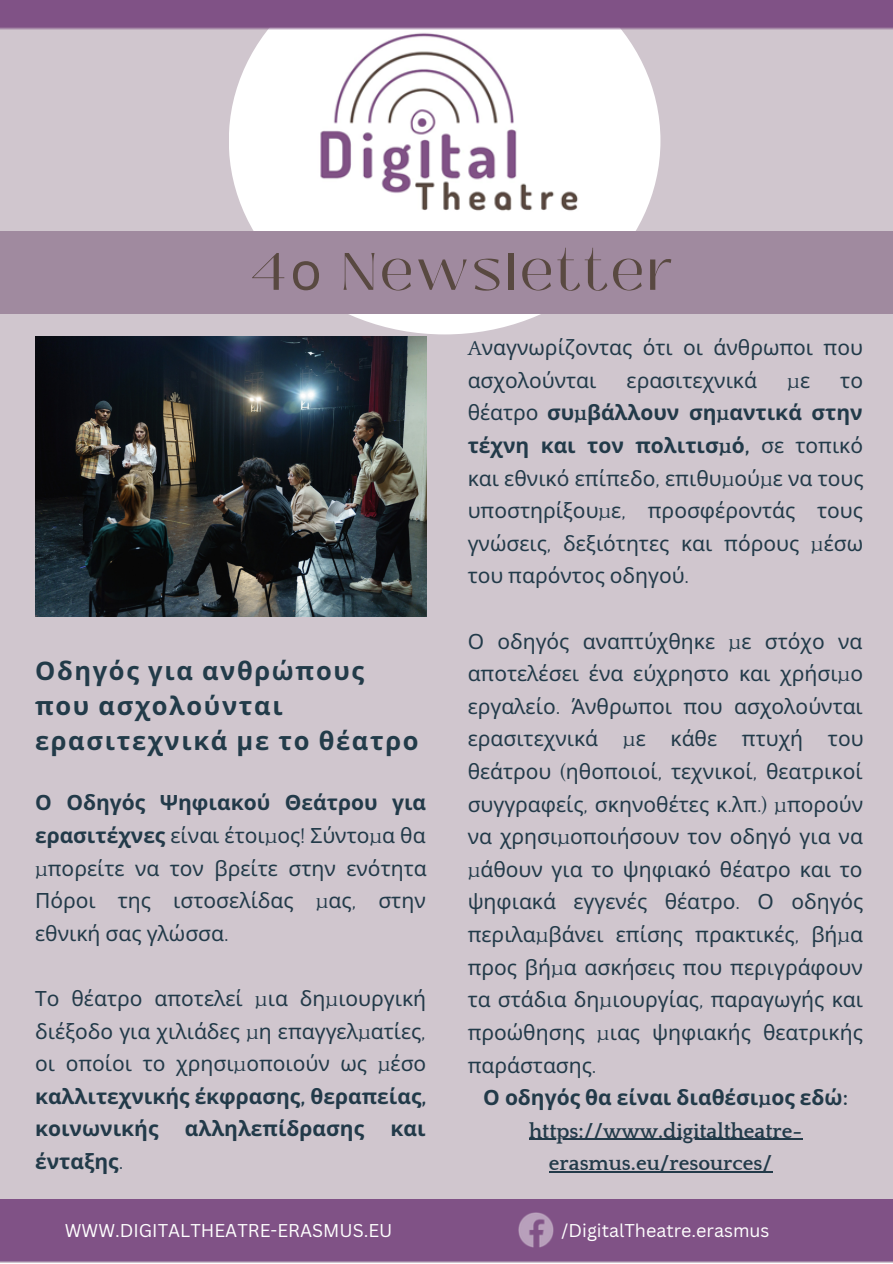
<style>
.page{position:relative;width:893px;height:1264px;background:#fff}
.page>*{position:absolute;margin:0;border:0;box-sizing:border-box;transform-origin:0 0}
.t1{font:52.5px "Black Mango";letter-spacing:.065em;color:#594941}
.t2{font:700 25.5px/34.8px "Noto Sans";letter-spacing:.065em;color:#223b49}
.t3{font:21px/32.5px "Noto Sans";color:#223a49;text-align:justify}
.t4{font:700 21px/32.5px "Quattrocento";color:#223a49;text-align:center}
.t5{font:700 21px "Noto Sans";color:#223a49}
.t6{font:21px "Quattrocento";color:#223a49}
.t7{font:18px "Canva Sans";color:#fff}
.s1{font-family:"Noto Sans"}
.s2{font-weight:700}
.s3{font-family:"Quattrocento"}
.s4{font-family:"Quattrocento";font-weight:700}
.s5{font-family:"Quattrocento";font-weight:400}
</style>
<div class="page">
<div style="left:0;top:0;width:892px;height:1262px;background:#d0c6ce"></div>
<svg style="left:229px;top:30px;width:431px;height:304px;fill:#fff"></svg>
<img style="left:277px;top:30px;width:336px;height:201px">
<img style="left:0;top:0;width:892px;height:30px">
<img style="left:518px;top:1212px;width:35px;height:35px">
<div style="left:0;top:231px;width:892px;height:82px;background:#a08a9f"></div>
<hr style="left:529px;top:1138px;width:273px;height:1px;background:#223a49">
<hr style="left:549px;top:1171px;width:223px;height:1px;background:#223a49">
<img style="left:35px;top:336px;width:391px;height:280px">
<p class="t1" style="left:250px;top:232px;width:425px">4<span class="s1">ο</span> Newsletter</p>
<p class="t2" style="left:35px;top:653px;width:385px">Οδηγός για ανθρώπους που ασχολούνται ερασιτεχνικά με το θέατρο</p>
<p class="t3" style="left:35px;top:785px;width:393px"><span class="s2">Ο Οδηγός Ψηφιακού Θεάτρου για ερασιτέχνες</span> είναι έτοι<span class="s3">μ</span>ος<span class="s3">!</span> Σύντο<span class="s3">μ</span>α θα <span class="s3">μ</span>πορείτε να τον βρείτε στην ενότητα Πόροι της ιστοσελίδας <span class="s3">μ</span>ας<span class="s3">,</span> στην εθνική σας γλώσσα<span class="s3">.</span></p>
<p class="t3" style="left:35px;top:981px;width:393px">Το θέατρο αποτελεί <span class="s3">μ</span>ια δη<span class="s3">μ</span>ιουργική διέξοδο για χιλιάδες <span class="s3">μ</span>η επαγγελ<span class="s3">μ</span>ατίες<span class="s3">, </span>οι οποίοι το χρησι<span class="s3">μ</span>οποιούν ως <span class="s3">μ</span>έσο <span class="s2">καλλιτεχνικής έκφρασης</span><span class="s4">,</span> <span class="s2">θεραπείας</span><span class="s4">, </span><span class="s2">κοινωνικής</span></p>
<p class="t5" style="left:185px;top:1113px;width:181px">αλληλεπίδρασης</p>
<p class="t5" style="left:390px;top:1113px;width:37px">και</p>
<p class="t5" style="left:35px;top:1146px;width:90px">ένταξης<span class="s5">.</span></p>
<p class="t3" style="left:467px;top:330px;width:397px"><span class="s3">A</span>ναγνωρίζοντας ότι οι άνθρωποι που ασχολούνται</p>
<p class="t3" style="left:626px;top:363px;width:132px">ερασιτεχνικά</p>
<p class="t6" style="left:787px;top:370px;width:24px">μ<span class="s1">ε</span></p>
<p class="t3" style="left:467px;top:363px;width:397px;text-indent:372px">το θέατρο <span class="s2">συ</span><span class="s4">μ</span><span class="s2">βάλλουν ση</span><span class="s4">μ</span><span class="s2">αντικά στην τέχνη και τον πολιτισ</span><span class="s4">μ</span><span class="s2">ό</span><span class="s4">,</span> σε τοπικό και εθνικό επίπεδο<span class="s3">,</span> επιθυ<span class="s3">μ</span>ού<span class="s3">μ</span>ε να τους υποστηρίξου<span class="s3">μ</span>ε<span class="s3">,</span> προσφέροντάς τους γνώσεις<span class="s3">,</span> δεξιότητες και πόρους <span class="s3">μ</span>έσω του παρόντος οδηγού<span class="s3">.</span></p>
<p class="t3" style="left:467px;top:624px;width:397px">Ο οδηγός αναπτύχθηκε <span class="s3">μ</span>ε στόχο να αποτελέσει ένα εύχρηστο και χρήσι<span class="s3">μ</span>ο εργαλείο<span class="s3">.</span> Άνθρωποι που ασχολούνται ερασιτεχνικά <span class="s3">μ</span>ε κάθε πτυχή του θεάτρου <span class="s3">(</span>ηθοποιοί<span class="s3">,</span> τεχνικοί<span class="s3">,</span> θεατρικοί συγγραφείς<span class="s3">,</span> σκηνοθέτες κ<span class="s3">.</span>λπ<span class="s3">.) μ</span>πορούν να χρησι<span class="s3">μ</span>οποιήσουν τον οδηγό για να <span class="s3">μ</span>άθουν για το ψηφιακό θέατρο και το ψηφιακά εγγενές θέατρο<span class="s3">.</span> Ο οδηγός περιλα<span class="s3">μ</span>βάνει επίσης πρακτικές<span class="s3">,</span> βή<span class="s3">μ</span>α προς βή<span class="s3">μ</span>α ασκήσεις που περιγράφουν τα στάδια δη<span class="s3">μ</span>ιουργίας<span class="s3">,</span> παραγωγής και προώθησης <span class="s3">μ</span>ιας ψηφιακής θεατρικής παράστασης<span class="s3">.</span></p>
<p class="t4" style="left:483px;top:1082px;width:366px"><span class="s1">Ο οδηγός θα είναι διαθέσι</span>μ<span class="s1">ος εδώ</span>: https://www.digitaltheatre&shy;erasmus.eu/resources/</p>
<p class="t7" style="left:65px;top:1217px;width:329px">WWW.DIGITALTHEATRE-ERASMUS.EU</p>
<p class="t7" style="left:561px;top:1217px;width:209px">/DigitalTheatre.erasmus</p>
</div>
